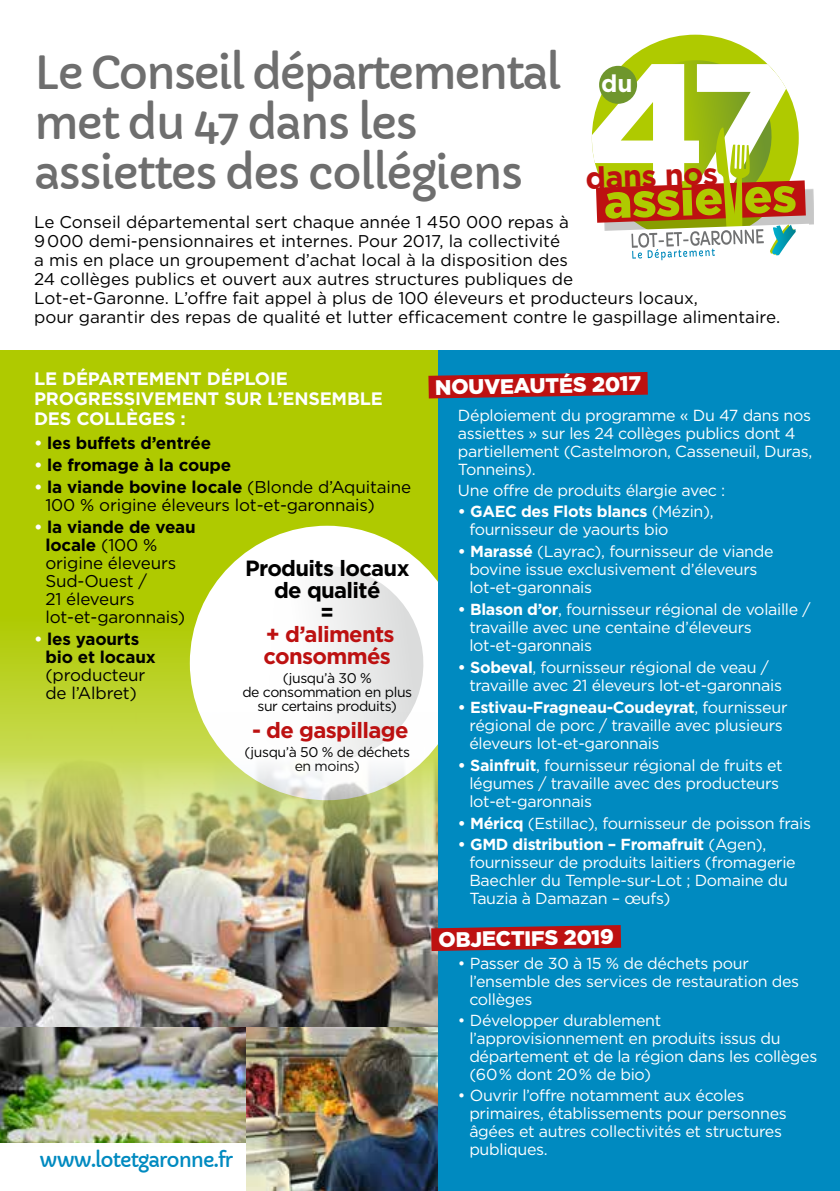
<style>
.page{position:relative;width:840px;height:1191px;background:#fff}
.page>*{position:absolute;margin:0;border:0;box-sizing:border-box;transform-origin:0 0}
.t1{font:44.8px/49.8px "Capriola";letter-spacing:-.04em;color:#6e6e6e}
.t2{font:700 30.4px "Gotham HTF";color:#bd1111}
.t3{font:700 24.2px "Gotham HTF";color:#fff}
.t4{font:700 22px/22px "Gotham HTF";letter-spacing:-.03em;color:#bd1111}
.t5{font:700 22px/22px "Gotham HTF";letter-spacing:-.03em;color:#000;text-align:center}
.t6{font:900 21px "Gotham HTF";color:#fff}
.t7{font:19.8px "Capriola";letter-spacing:-.05em;color:#008ac0}
.t8{font:700 18px/20px "Gotham HTF";letter-spacing:-.01em;color:#fff}
.t9{font:17px/18px "Gotham HTF";color:#000}
.t10{font:700 17px/18px "Gotham HTF";letter-spacing:-.01em;color:#000}
.t11{font:16px/18px "Gotham HTF";letter-spacing:-.02em;color:#fff}
.t12{font:14px/14px "Gotham HTF";letter-spacing:-.03em;color:#000;text-align:center}
.s1{color:#fff}
.s2{font-weight:700;color:#fff}
.s3{font-weight:700}
</style>
<div class="page">
<div style="left:0;top:350px;width:839px;height:796px;background:#afca00"></div>
<div style="left:190px;top:526px;width:274px;height:274px;background:#fff;border-radius:50%"></div>
<svg style="left:316px;top:559px;width:119px;height:153px"></svg>
<img style="left:0;top:712px;width:438px;height:316px">
<img style="left:0;top:1028px;width:246px;height:114px">
<img style="left:246px;top:1028px;width:192px;height:163px">
<div style="left:438px;top:350px;width:401px;height:841px;background:#008ac0"></div>
<svg style="left:431px;top:925px;width:189px;height:26px;background:#a52027"></svg>
<svg style="left:428px;top:372px;width:219px;height:26px;background:#a52126"></svg>
<div style="left:591px;top:35px;width:207px;height:206px;background:#afca00;border-radius:50%"></div>
<svg style="left:591px;top:55px;width:218px;height:206px"></svg>
<h1 class="t1" style="left:34px;top:49px;width:528px">Le Conseil départemental met du 47 dans les assiettes des collégiens</h1>
<h3 class="t3" style="left:601px;top:69px;width:33px">du</h3>
<h2 class="t2" style="left:584px;top:160px;width:134px;rotate:-2deg">dans nos</h2>
<p class="t9" style="left:34px;top:212px;width:747px;line-height:19px">Le Conseil départemental sert chaque année 1 450 000 repas à<br>9000 demi-pensionnaires et internes. Pour 2017, la collectivité<br>a mis en place un groupement d’achat local à la disposition des<br>24 collèges publics et ouvert aux autres structures publiques de<br>Lot-et-Garonne. L’offre fait appel à plus de 100 éleveurs et producteurs locaux,<br>pour garantir des repas de qualité et lutter efficacement contre le gaspillage alimentaire.</p>
<p class="t8" style="left:34px;top:368px;width:350px">LE DÉPARTEMENT DÉPLOIE<br>PROGRESSIVEMENT SUR L’ENSEMBLE<br>DES COLLÈGES :</p>
<p class="t10" style="left:34px;top:433px;width:178px"><span class="s1">•</span> les buffets d’entrée</p>
<p class="t10" style="left:34px;top:455px;width:199px"><span class="s1">•</span> le fromage à la coupe</p>
<p class="t9" style="left:45px;top:477px;width:367px;text-indent:-11px"><span class="s2">•</span> <span class="s3">la viande bovine locale</span> (Blonde d’Aquitaine<br>100 % origine éleveurs lot-et-garonnais)</p>
<p class="t9" style="left:45px;top:517px;width:152px;text-indent:-11px"><span class="s2">•</span> <span class="s3">la viande de veau locale</span> (100 % origine éleveurs<br>Sud-Ouest /<br>21 éleveurs lot-et-garonnais)</p>
<p class="t10" style="left:45px;top:629px;width:112px;text-indent:-11px"><span class="s1">•</span> les yaourts bio et locaux</p>
<p class="t9" style="left:45px;top:665px;width:101px">(producteur de l’Albret)</p>
<h3 class="t5" style="left:245px;top:557px;width:166px">Produits locaux de qualité<br>=</h3>
<h3 class="t4" style="left:263px;top:623px;width:132px">+ d’aliments consommés</h3>
<p class="t12" style="left:242px;top:671px;width:171px">(jusqu’à 30 %<br>de consommation en plus sur certains produits)</p>
<h3 class="t4" style="left:252px;top:719px;width:158px">- de gaspillage</h3>
<p class="t12" style="left:244px;top:745px;width:167px">(jusqu’à 50 % de déchets en moins)</p>
<p class="t7" style="left:40px;top:1148px;width:195px">www.lotetgaronne.fr</p>
<h3 class="t6" style="left:434px;top:375px;width:208px;rotate:-1deg">NOUVEAUTÉS 2017</h3>
<p class="t11" style="left:457px;top:406px;width:355px">Déploiement du programme « Du 47 dans nos assiettes » sur les 24 collèges publics dont 4 partiellement (Castelmoron, Casseneuil, Duras, Tonneins).</p>
<p class="t11" style="left:457px;top:480px;width:268px">Une offre de produits élargie avec :</p>
<p class="t11" style="left:469px;top:502px;width:246px;text-indent:-11px"><span class="s3">• GAEC des Flots blancs</span> (Mézin), fournisseur de yaourts bio</p>
<p class="t11" style="left:469px;top:542px;width:305px;text-indent:-11px"><span class="s3">• Marassé</span> (Layrac), fournisseur de viande bovine issue exclusivement d’éleveurs lot-et-garonnais</p>
<p class="t11" style="left:469px;top:600px;width:342px;text-indent:-11px"><span class="s3">• Blason d’or</span>, fournisseur régional de volaille / travaille avec une centaine d’éleveurs lot-et-garonnais</p>
<p class="t11" style="left:469px;top:658px;width:314px;text-indent:-11px"><span class="s3">• Sobeval</span>, fournisseur régional de veau / travaille avec 21 éleveurs lot-et-garonnais</p>
<p class="t11" style="left:469px;top:698px;width:319px;text-indent:-11px"><span class="s3">• Estivau-Fragneau-Coudeyrat</span>, fournisseur régional de porc / travaille avec plusieurs éleveurs lot-et-garonnais</p>
<p class="t11" style="left:469px;top:755px;width:315px;text-indent:-11px"><span class="s3">• Sainfruit</span>, fournisseur régional de fruits et légumes / travaille avec des producteurs lot-et-garonnais</p>
<p class="t11" style="left:457px;top:813px;width:354px"><span class="s3">• Méricq</span> (Estillac), fournisseur de poisson frais</p>
<p class="t11" style="left:469px;top:835px;width:328px;text-indent:-11px"><span class="s3">• GMD distribution – Fromafruit</span> (Agen), fournisseur de produits laitiers (fromagerie Baechler du Temple-sur-Lot ; Domaine du Tauzia à Damazan – œufs)</p>
<h3 class="t6" style="left:438px;top:927px;width:177px;rotate:-1deg">OBJECTIFS 2019</h3>
<p class="t11" style="left:469px;top:954px;width:331px;text-indent:-11px">• Passer de 30 à 15 % de déchets pour l’ensemble des services de restauration des collèges</p>
<p class="t11" style="left:469px;top:1010px;width:349px;text-indent:-11px">• Développer durablement l’approvisionnement en produits issus du département et de la région dans les collèges (60% dont 20% de bio)</p>
<p class="t11" style="left:469px;top:1085px;width:319px;text-indent:-11px">• Ouvrir l’offre notamment aux écoles primaires, établissements pour personnes âgées et autres collectivités et structures publiques.</p>
</div>
